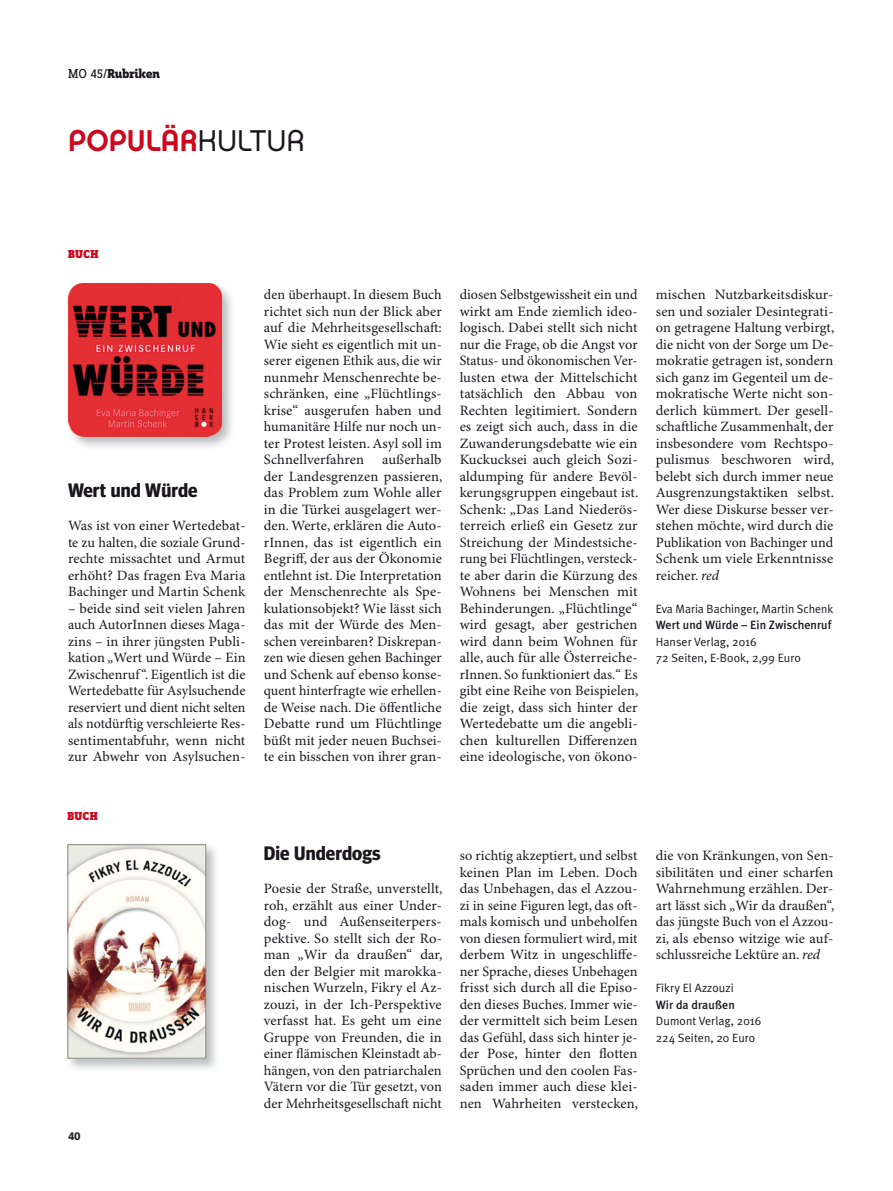
<style>
.page{position:relative;width:893px;height:1191px;background:#fff}
.page>*{position:absolute;margin:0;border:0;box-sizing:border-box;transform-origin:0 0}
.t1{font:30px "Chalet New York Nineteen Seventy";color:#cd071e}
.t2{font:700 19.5px "Meta Headline";letter-spacing:.005em;color:#1a171c}
.t3{font:14.25px/16.5px "Minion Pro";letter-spacing:.005em;color:#1a171c;text-align:justify}
.t4{font:800 13.5px "Zine Slab Dis";color:#1a171c}
.t5{font:12px/16.5px "Meta Plus Normal";letter-spacing:.005em;color:#1a171c}
.t6{font:500 12px "Meta Plus";letter-spacing:.005em;color:#1a171c}
.t7{font:900 12px "Zine Slab Dis";letter-spacing:.01em;color:#cd071e}
.t8{font:700 12px "Zine Slab Dis";color:#1a171c}
.s1{font-weight:400}
.s2{font-family:"Chalet London Nineteen Seventy";color:#1a171c}
.s3{font-style:italic}
</style>
<div class="page">
<img style="left:73px;top:288px;width:159px;height:159px">
<img style="left:68px;top:283px;width:154px;height:153px">
<img style="left:67px;top:844px;width:149px;height:225px">
<img style="left:69px;top:846px;width:135px;height:210px">
<div style="left:67px;top:844px;width:139px;height:214px;border:1px solid #87888a"></div>
<p class="t4" style="left:68px;top:66px;width:94px"><span class="s1">MO 45/</span>Rubriken</p>
<h1 class="t1" style="left:68px;top:130px;width:238px">POPULÄR<span class="s2">KULTUR</span></h1>
<p class="t7" style="left:68px;top:247px;width:32px">BUCH</p>
<h2 class="t2" style="left:68px;top:483px;width:131px">Wert und Würde</h2>
<p class="t3" style="left:68px;top:518px;width:179px">Was ist von einer Wertedebat&shy;te zu halten, die soziale Grund&shy;rechte missachtet und Armut erhöht? Das fragen Eva Maria Bachinger und Martin Schenk</p>
<p class="t3" style="left:68px;top:601px;width:179px">– beide sind seit vielen Jahren auch AutorInnen dieses Maga&shy;zins – in ihrer jüngsten Publi&shy;kation „Wert und Würde – Ein Zwischenruf“. Eigentlich ist die Wertedebatte für Asylsuchende reserviert und dient nicht selten als notdürftig verschleierte Res&shy;sentimentabfuhr, wenn nicht zur Abwehr von Asylsuchen-</p>
<p class="t3" style="left:264px;top:287px;width:180px">den überhaupt. In diesem Buch richtet sich nun der Blick aber auf die Mehrheitsgesellschaft:<br>Wie sieht es eigentlich mit un&shy;serer eigenen Ethik aus, die wir nunmehr Menschenrechte be&shy;schränken, eine „Flüchtlings&shy;krise“ ausgerufen haben und humanitäre Hilfe nur noch un&shy;ter Protest leisten. Asyl soll im Schnellverfahren</p>
<p class="t3" style="left:264px;top:452px;width:180px;text-indent:118px">außerhalb der Landesgrenzen passieren, das Problem zum Wohle aller in die Türkei ausgelagert wer&shy;den. Werte, erklären die Auto&shy;rInnen, das ist eigentlich ein Begriff, der aus der Ökonomie entlehnt ist. Die Interpretation der Menschenrechte als Spe&shy;kulationsobjekt? Wie lässt sich das mit der Würde des Men&shy;schen vereinbaren? Diskrepan&shy;zen wie diesen gehen Bachinger und Schenk auf ebenso konse&shy;quent hinterfragte wie erhellen&shy;de Weise nach. Die öffentliche Debatte rund um Flüchtlinge büßt mit jeder neuen Buchsei&shy;te ein bisschen von ihrer gran-</p>
<p class="t3" style="left:460px;top:287px;width:180px">diosen Selbstgewissheit ein und wirkt am Ende ziemlich ideo&shy;logisch. Dabei stellt sich nicht nur die Frage, ob die Angst vor Status- und ökonomischen Ver&shy;lusten etwa der Mittelschicht tatsächlich den Abbau von Rechten legitimiert. Sondern es zeigt sich auch, dass in die Zuwanderungsdebatte wie ein Kuckucksei auch gleich Sozi&shy;aldumping für andere Bevöl&shy;kerungsgruppen eingebaut ist.<br>Schenk: „Das Land Niederös&shy;terreich erließ ein Gesetz zur Streichung der Mindestsiche&shy;rung bei Flüchtlingen, versteck&shy;te aber darin die Kürzung des Wohnens bei Menschen mit Behinderungen. „Flüchtlinge“ wird gesagt, aber gestrichen wird dann beim Wohnen für alle, auch für alle Österreiche&shy;rInnen. So funktioniert das.“ Es gibt eine Reihe von Beispielen, die zeigt, dass sich hinter der Wertedebatte um die angebli&shy;chen kulturellen Differenzen eine ideologische, von ökono-</p>
<p class="t3" style="left:656px;top:287px;width:180px">mischen Nutzbarkeitsdiskur&shy;sen und sozialer Desintegrati&shy;on getragene Haltung verbirgt, die nicht von der Sorge um De&shy;mokratie getragen ist, sondern sich ganz im Gegenteil um de&shy;mokratische Werte nicht son&shy;derlich kümmert. Der gesell&shy;schaftliche Zusammenhalt, der insbesondere vom Rechtspo&shy;pulismus beschworen wird, belebt sich durch immer neue Ausgrenzungstaktiken selbst.<br>Wer diese Diskurse besser ver&shy;stehen möchte, wird durch die Publikation von Bachinger und Schenk um viele Erkenntnisse reicher. <span class="s3">red</span></p>
<p class="t5" style="left:656px;top:601px;width:179px">Eva Maria Bachinger, Martin Schenk</p>
<p class="t6" style="left:656px;top:619px;width:177px">Wert und Würde – Ein Zwischenruf</p>
<p class="t5" style="left:656px;top:634px;width:147px">Hanser Verlag, 2016<br>72 Seiten, E-Book, 2,99 Euro</p>
<p class="t7" style="left:67px;top:809px;width:32px">BUCH</p>
<p class="t8" style="left:68px;top:1128px;width:14px">40</p>
<h2 class="t2" style="left:264px;top:846px;width:118px">Die Underdogs</h2>
<p class="t3" style="left:264px;top:881px;width:180px">Poesie der Straße, unverstellt, roh, erzählt aus einer Under&shy;dog- und Außenseiterpers&shy;pektive. So stellt sich der Ro&shy;man „Wir da draußen“ dar, den der Belgier mit marokka&shy;nischen Wurzeln, Fikry el Az&shy;zouzi, in der Ich-Perspektive verfasst hat. Es geht um eine Gruppe von Freunden, die in einer flämischen Kleinstadt ab&shy;hängen, von den patriarchalen Vätern vor die Tür gesetzt, von der Mehrheitsgesellschaft nicht</p>
<p class="t3" style="left:460px;top:848px;width:180px">so richtig akzeptiert, und selbst keinen Plan im Leben. Doch das Unbehagen, das el Azzou&shy;zi in seine Figuren legt, das oft&shy;mals komisch und unbeholfen von diesen formuliert wird, mit derbem Witz in ungeschliffe&shy;ner Sprache, dieses Unbehagen frisst sich durch all die Episo&shy;den dieses Buches. Immer wie&shy;der vermittelt sich beim Lesen das Gefühl, dass sich hinter je&shy;der Pose, hinter den flotten Sprüchen und den coolen Fas&shy;saden immer auch diese klei&shy;nen Wahrheiten verstecken,</p>
<p class="t3" style="left:656px;top:848px;width:180px">die von Kränkungen, von Sen&shy;sibilitäten und einer scharfen Wahrnehmung erzählen. Der&shy;art lässt sich „Wir da draußen“, das jüngste Buch von el Azzou&shy;zi, als ebenso witzige wie auf&shy;schlussreiche Lektüre an. <span class="s3">red</span></p>
<p class="t5" style="left:656px;top:981px;width:79px">Fikry El Azzouzi</p>
<p class="t6" style="left:656px;top:999px;width:81px">Wir da draußen</p>
<p class="t5" style="left:656px;top:1014px;width:107px">Dumont Verlag, 2016<br>224 Seiten, 20 Euro</p>
</div>
